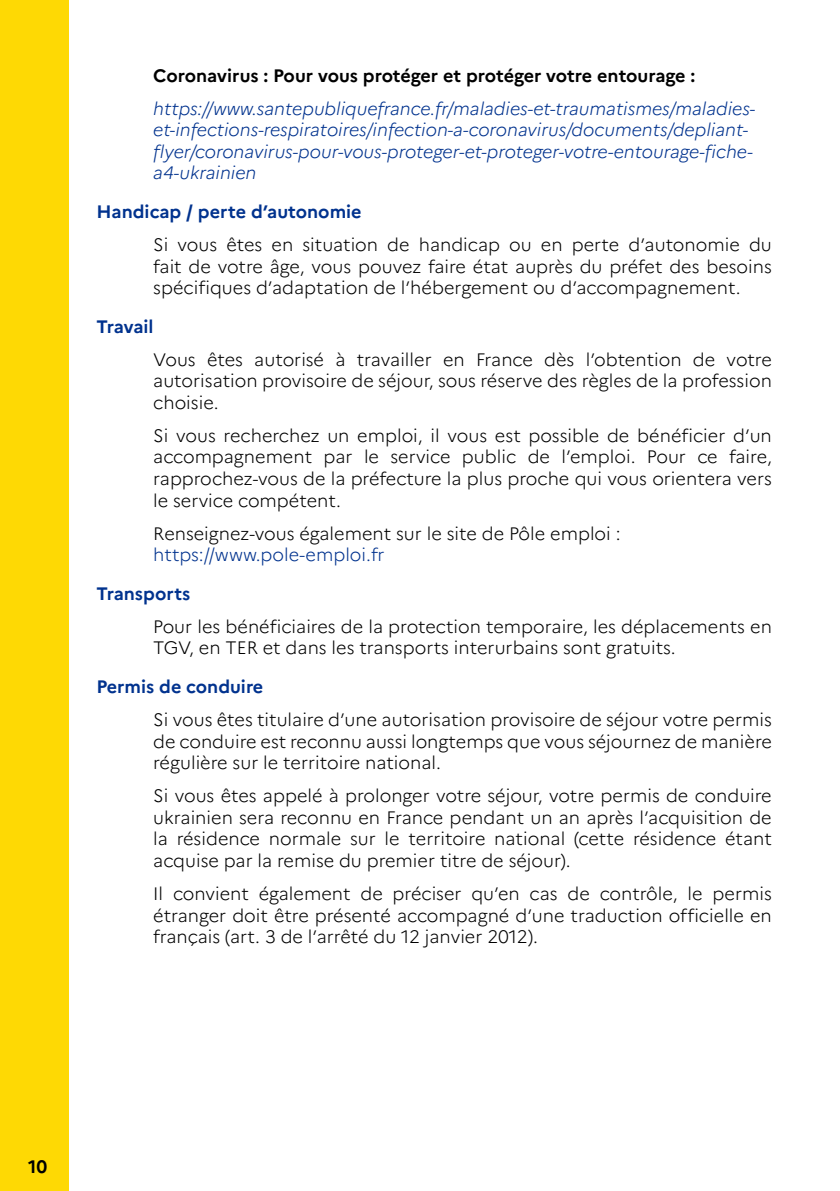
<style>
.page{position:relative;width:840px;height:1191px;background:#fff}
.page>*{position:absolute;margin:0;border:0;box-sizing:border-box;transform-origin:0 0}
.t1{font:300 18px/21.6px "Marianne";color:#000;text-align:justify}
.t2{font:italic 300 18px/21.6px "Marianne";color:#00328e}
.t3{font:700 18px "Marianne";color:#00328e}
.t4{font:700 18px "Marianne";letter-spacing:-.005em;color:#000}
.t5{font:300 18px "Marianne";color:#00328e}
</style>
<div class="page">
<div style="left:0;top:0;width:68px;height:1191px;background:#fed904"></div>
<p class="t4" style="left:153px;top:65px;width:543px">Coronavirus : Pour vous protéger et protéger votre entourage :</p>
<p class="t2" style="left:153px;top:99px;width:603px">https://www.santepubliquefrance.fr/maladies-et-traumatismes/maladies&shy;et-infections-respiratoires/infection-a-coronavirus/documents/depliant&shy;flyer/coronavirus-pour-vous-proteger-et-proteger-votre-entourage-fiche&shy;a4-ukrainien</p>
<p class="t3" style="left:96px;top:202px;width:266px">Handicap / perte d’autonomie</p>
<p class="t1" style="left:153px;top:234px;width:619px">Si vous êtes en situation de handicap ou en perte d’autonomie du fait de votre âge, vous pouvez faire état auprès du préfet des besoins spécifiques d’adaptation de l’hébergement ou d’accompagnement.</p>
<p class="t3" style="left:96px;top:317px;width:59px">Travail</p>
<p class="t1" style="left:153px;top:349px;width:620px">Vous êtes autorisé à travailler en France dès l’obtention de votre autorisation provisoire de séjour, sous réserve des règles de la profession choisie.</p>
<p class="t1" style="left:153px;top:425px;width:620px">Si vous recherchez un emploi, il vous est possible de bénéficier d’un accompagnement par le service public de l’emploi. Pour ce faire, rapprochez-vous de la préfecture la plus proche qui vous orientera vers le service compétent.</p>
<p class="t1" style="left:153px;top:523px;width:468px">Renseignez-vous également sur le site de Pôle emploi :</p>
<p class="t5" style="left:153px;top:545px;width:233px">https://www.pole-emploi.fr</p>
<p class="t3" style="left:96px;top:584px;width:95px">Transports</p>
<p class="t1" style="left:153px;top:616px;width:620px">Pour les bénéficiaires de la protection temporaire, les déplacements en<br>TGV, en TER et dans les transports interurbains sont gratuits.</p>
<p class="t3" style="left:96px;top:677px;width:168px">Permis de conduire</p>
<p class="t1" style="left:153px;top:709px;width:620px">Si vous êtes titulaire d’une autorisation provisoire de séjour votre permis de conduire est reconnu aussi longtemps que vous séjournez de manière régulière sur le territoire national.</p>
<p class="t1" style="left:153px;top:785px;width:619px">Si vous êtes appelé à prolonger votre séjour, votre permis de conduire ukrainien sera reconnu en France pendant un an après l’acquisition de la résidence normale sur le territoire national (cette résidence étant acquise par la remise du premier titre de séjour).</p>
<p class="t1" style="left:153px;top:883px;width:619px">Il convient également de préciser qu’en cas de contrôle, le permis étranger doit être présenté accompagné d’une traduction officielle en français (art. 3 de l’arrêté du 12 janvier 2012).</p>
<p class="t4" style="left:28px;top:1157px;width:21px">10</p>
</div>
